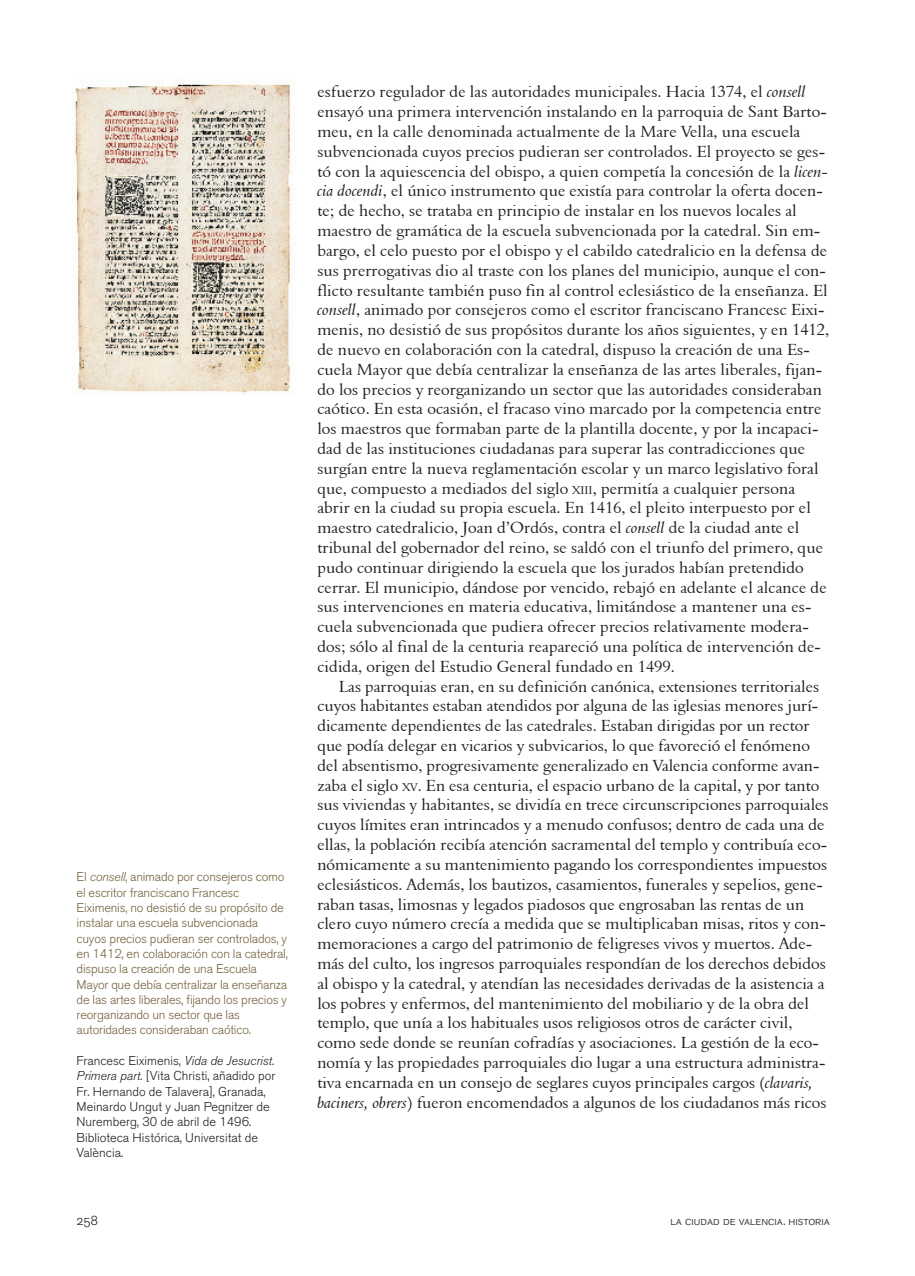
<style>
.page{position:relative;width:915px;height:1276px;background:#fff}
.page>*{position:absolute;margin:0;border:0;box-sizing:border-box;transform-origin:0 0}
.TEXTO{font:16.5px/19.8px "Aldine 401 BT Roman A";letter-spacing:.005em;color:#231f20}
.t1{font:13.5px "Akzidenz Grotesk BQ Light SC";color:#231f20}
.DESTACADOS{font:300 12.75px/15.3px "Akzidenz Grotesk BQ";letter-spacing:-.015em;color:#766340}
.t2{font:300 12.75px/15.3px "Akzidenz Grotesk BQ";color:#231f20}
.t3{font:12px "Akzidenz Grotesk BQ Light SC";color:#231f20}
.s1{font-style:italic}
.s2{font-family:"Aldine 401 BT Italic A"}
.s3{font-size:11.55px}
</style>
<div class="page">
<img style="left:75px;top:84px;width:218px;height:309px">
<p class="DESTACADOS" style="left:77px;top:869px;width:213px">El <span class="s1">consell</span>, animado por consejeros como el escritor franciscano Francesc Eiximenis, no desistió de su propósito de instalar una escuela subvencionada cuyos precios pudieran ser controlados, y en 1412, en colaboración con la catedral, dispuso la creación de una Escuela Mayor que debía centralizar la enseñanza de las artes liberales, fijando los precios y reorganizando un sector que las autoridades consideraban caótico.</p>
<p class="t2" style="left:77px;top:1053px;width:200px">Francesc Eiximenis, <span class="s1">Vida de Jesucrist.<br>Primera part.</span> [Vita Christi, añadido por Fr. Hernando de Talavera], Granada, Meinardo Ungut y Juan Pegnitzer de Nuremberg, 30 de abril de 1496.<br>Biblioteca Histórica, Universitat de València.</p>
<p class="TEXTO" style="left:317px;top:82px;width:513px">esfuerzo regulador de las autoridades municipales. Hacia 1374, el <span class="s2">consell </span>ensayó una primera intervención instalando en la parroquia de Sant Barto&shy;meu, en la calle denominada actualmente de la Mare Vella, una escuela subvencionada cuyos precios pudieran ser controlados. El proyecto se ges&shy;tó con la aquiescencia del obispo, a quien competía la concesión de la <span class="s2">licen&shy;cia docendi</span>, el único instrumento que existía para controlar la oferta docen&shy;te; de hecho, se trataba en principio de instalar en los nuevos locales al maestro de gramática de la escuela subvencionada por la catedral. Sin em&shy;bargo, el celo puesto por el obispo y el cabildo catedralicio en la defensa de sus prerrogativas dio al traste con los planes del municipio, aunque el con&shy;flicto resultante también puso fin al control eclesiástico de la enseñanza. El <span class="s2">consell</span>, animado por consejeros como el escritor franciscano Francesc Eixi&shy;menis, no desistió de sus propósitos durante los años siguientes, y en 1412, de nuevo en colaboración con la catedral, dispuso la creación de una Es&shy;cuela Mayor que debía centralizar la enseñanza de las artes liberales, fijan&shy;do los precios y reorganizando un sector que las autoridades consideraban caótico. En esta ocasión, el fracaso vino marcado por la competencia entre los maestros que formaban parte de la plantilla docente, y por la incapaci&shy;dad de las instituciones ciudadanas para superar las contradicciones que surgían entre la nueva reglamentación escolar y un marco legislativo foral que, compuesto a mediados del siglo <span class="s3">XIII</span>, permitía a cualquier persona abrir en la ciudad su propia escuela. En 1416, el pleito interpuesto por el maestro catedralicio, Joan d’Ordós, contra el <span class="s2">consell</span> de la ciudad ante el tribunal del gobernador del reino, se saldó con el triunfo del primero, que pudo continuar dirigiendo la escuela que los jurados habían pretendido cerrar. El municipio, dándose por vencido, rebajó en adelante el alcance de sus intervenciones en materia educativa, limitándose a mantener una es&shy;cuela subvencionada que pudiera ofrecer precios relativamente modera&shy;dos; sólo al final de la centuria reapareció una política de intervención de&shy;cidida, origen del Estudio General fundado en 1499.</p>
<p class="TEXTO" style="left:317px;top:676px;width:512px;text-indent:21px">Las parroquias eran, en su definición canónica, extensiones territoriales cuyos habitantes estaban atendidos por alguna de las iglesias menores jurí&shy;dicamente dependientes de las catedrales. Estaban dirigidas por un rector que podía delegar en vicarios y subvicarios, lo que favoreció el fenómeno del absentismo, progresivamente generalizado en Valencia conforme avan&shy;zaba el siglo <span class="s3">XV</span>. En esa centuria, el espacio urbano de la capital, y por tanto sus viviendas y habitantes, se dividía en trece circunscripciones parroquiales cuyos límites eran intrincados y a menudo confusos; dentro de cada una de ellas, la población recibía atención sacramental del templo y contribuía eco&shy;nómicamente a su mantenimiento pagando los correspondientes impuestos eclesiásticos. Además, los bautizos, casamientos, funerales y sepelios, gene&shy;raban tasas, limosnas y legados piadosos que engrosaban las rentas de un clero cuyo número crecía a medida que se multiplicaban misas, ritos y con&shy;memoraciones a cargo del patrimonio de feligreses vivos y muertos. Ade&shy;más del culto, los ingresos parroquiales respondían de los derechos debidos al obispo y la catedral, y atendían las necesidades derivadas de la asistencia a los pobres y enfermos, del mantenimiento del mobiliario y de la obra del templo, que unía a los habituales usos religiosos otros de carácter civil, como sede donde se reunían cofradías y asociaciones. La gestión de la eco&shy;nomía y las propiedades parroquiales dio lugar a una estructura administra&shy;tiva encarnada en un consejo de seglares cuyos principales cargos (<span class="s2">clavaris, baciners, obrers</span>) fueron encomendados a algunos de los ciudadanos más ricos</p>
<p class="t1" style="left:77px;top:1212px;width:23px">258</p>
<p class="t3" style="left:670px;top:1213px;width:161px">la ciudad de valencia. historia</p>
</div>
